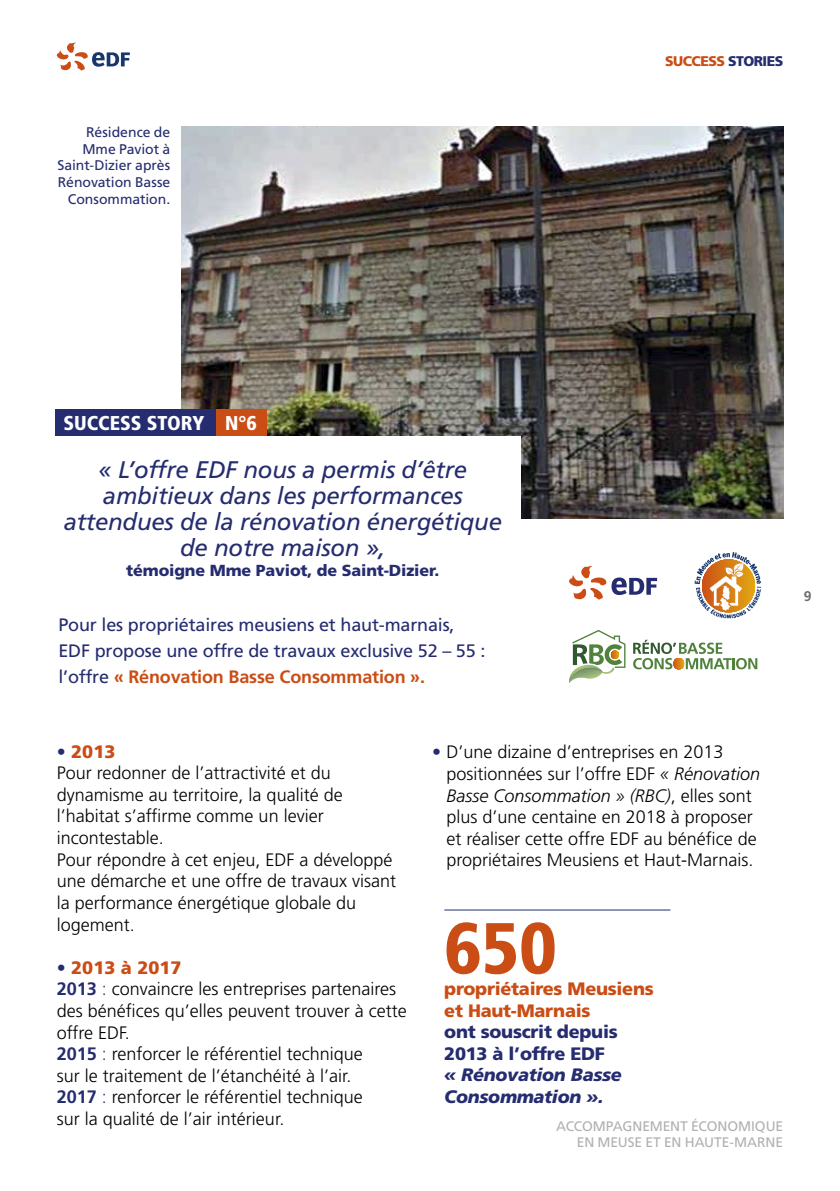
<style>
.page{position:relative;width:840px;height:1191px;background:#fff}
.page>*{position:absolute;margin:0;border:0;box-sizing:border-box;transform-origin:0 0}
.t1{font:900 condensed 72px "Frutiger LT Std";color:#ca4d15}
.t2{font:italic 24px/26px "Frutiger LT Std";letter-spacing:-.01em;color:#252c6f;text-align:center}
.t3{font:900 condensed 20px "Frutiger LT Std";color:#fff}
.t4{font:300 18px/21.6px "Frutiger LT Std";color:#000}
.t5{font:18px/26px "Frutiger LT Std";letter-spacing:-.01em;color:#252c6f}
.t6{font:900 18px/21.6px "Frutiger LT Std";letter-spacing:-.015em;color:#ca4d15}
.t7{font:900 18px/21.6px "Frutiger LT Std";letter-spacing:-.015em;color:#252c6f}
.t8{font:italic 900 18px/21.6px "Frutiger LT Std";letter-spacing:-.015em;color:#252c6f}
.t9{font:900 16px "Frutiger LT Std";letter-spacing:-.01em;color:#252c6f}
.t10{font:14px/16.8px "Frutiger LT Std";letter-spacing:-.005em;color:#252c6f;text-align:right}
.t11{font:900 14px "Frutiger LT Std";letter-spacing:-.04em;color:#ca4d15}
.t12{font:700 14px "Frutiger LT Std";color:#6e6e6d}
.t13{font:13.8px/16px "Frutiger LT Std";letter-spacing:-.005em;color:#b0b0b1;text-align:right}
.s1{color:#252c6f}
.s2{font-weight:700;color:#ca4d15}
.s3{font-weight:900;color:#252c6f}
.s4{font-weight:900;color:#ca4d15}
.s5{font-weight:700;color:#252c6f}
.s6{font-style:italic}
</style>
<div class="page">
<svg style="left:57px;top:42px;width:73px;height:28px"></svg>
<img style="left:182px;top:126px;width:600px;height:392px">
<div style="left:56px;top:436px;width:464px;height:163px;background:#fff"></div>
<hr style="left:444px;top:909px;width:226px;height:1px;background:#252c6f">
<div style="left:56px;top:409px;width:160px;height:27px;background:#252c6f"></div>
<div style="left:216px;top:409px;width:50px;height:27px;background:#ca4d15"></div>
<svg style="left:569px;top:566px;width:87px;height:33px"></svg>
<svg style="left:569px;top:630px;width:56px;height:53px"></svg>
<svg style="left:633px;top:640px;width:124px;height:29px"></svg>
<svg style="left:694px;top:552px;width:66px;height:66px"></svg>
<p class="t10" style="left:57px;top:124px;width:114px">Résidence de<br>Mme Paviot à<br>Saint-Dizier après<br>Rénovation Basse<br>Consommation.</p>
<p class="t11" style="left:665px;top:53px;width:119px">SUCCESS <span class="s1">STORIES</span></p>
<p class="t3" style="left:63px;top:411px;width:195px">SUCCESS STORY N°6</p>
<h2 class="t2" style="left:64px;top:457px;width:439px">« L’offre EDF nous a permis d’être ambitieux dans les performances attendues de la rénovation énergétique de notre maison »,</h2>
<p class="t9" style="left:126px;top:561px;width:314px">témoigne Mme Paviot, de Saint-Dizier.</p>
<p class="t5" style="left:58px;top:612px;width:428px">Pour les propriétaires meusiens et haut-marnais,<br>EDF propose une offre de travaux exclusive 52 – 55 : l’offre <span class="s2">« Rénovation Basse Consommation ».</span></p>
<p class="t12" style="left:803px;top:587px;width:9px">9</p>
<p class="t4" style="left:57px;top:741px;width:341px"><span class="s3">•</span> <span class="s4">2013<br></span>Pour redonner de l’attractivité et du dynamisme au territoire, la qualité de l’habitat s’affirme comme un levier incontestable.<br>Pour répondre à cet enjeu, EDF a développé une démarche et une offre de travaux visant la performance énergétique globale du logement.</p>
<p class="t4" style="left:57px;top:957px;width:351px"><span class="s3">•</span> <span class="s4">2013 à 2017<br></span><span class="s5">2013</span> <span class="s1">:</span> convaincre les entreprises partenaires des bénéfices qu’elles peuvent trouver à cette offre EDF.<br><span class="s5">2015</span> <span class="s1">:</span> renforcer le référentiel technique<br>sur le traitement de l’étanchéité à l’air.<br><span class="s5">2017</span> <span class="s1">:</span> renforcer le référentiel technique<br>sur la qualité de l’air intérieur.</p>
<p class="t4" style="left:446px;top:741px;width:315px;text-indent:-15px"><span class="s3">•</span> D’une dizaine d’entreprises en 2013 positionnées sur l’offre EDF <span class="s6">« Rénovation Basse Consommation » (RBC)</span>, elles sont plus d’une centaine en 2018 à proposer et réaliser cette offre EDF au bénéfice de propriétaires Meusiens et Haut-Marnais.</p>
<h1 class="t1" style="left:444px;top:905px;width:114px">650</h1>
<p class="t6" style="left:444px;top:978px;width:211px">propriétaires Meusiens et Haut-Marnais</p>
<p class="t7" style="left:444px;top:1021px;width:175px">ont souscrit depuis<br>2013 à l’offre EDF</p>
<p class="t8" style="left:444px;top:1064px;width:179px">« Rénovation Basse<br>Consommation ».</p>
<p class="t13" style="left:556px;top:1118px;width:228px">ACCOMPAGNEMENT ÉCONOMIQUE<br>EN MEUSE ET EN HAUTE-MARNE</p>
</div>
